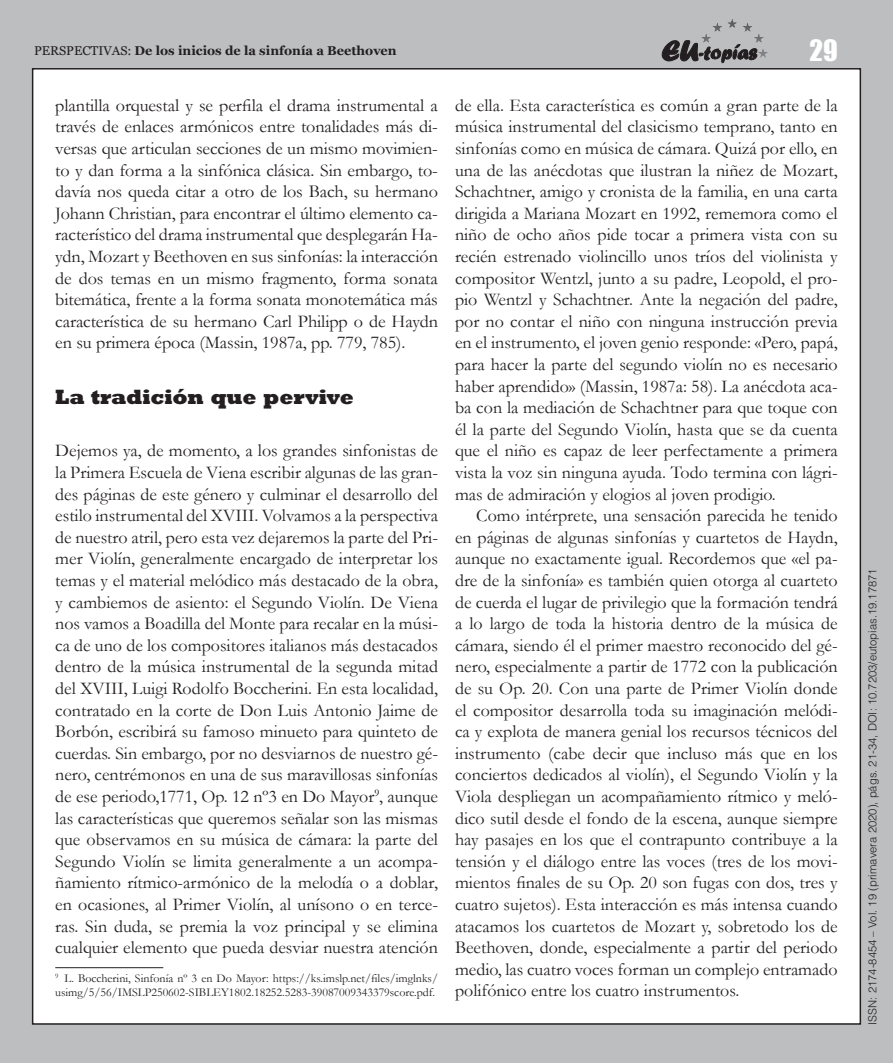
<style>
.page{position:relative;width:893px;height:1063px;background:#bcbec0}
.page>*{position:absolute;margin:0;border:0;box-sizing:border-box;transform-origin:0 0}
.t1{font:27px "Impact";color:#fff}
.t2{font:800 21px "Rockwell Std";letter-spacing:-.01em;color:#231f20}
.t3{font:18px/21.6px "Garamond";color:#231f20;text-align:justify}
.t4{font:700 12.75px "Georgia";color:#231f20}
.t5{font:12px/14.4px "Garamond";color:#231f20}
.t6{font:300 11.25px "Helvetica";color:#231f20}
.s1{font-weight:400}
</style>
<div class="page">
<div style="left:33px;top:69px;width:827px;height:955px;background:#fff"></div>
<svg style="left:662px;top:40px;width:94px;height:23px"></svg>
<hr style="left:701px;top:19px;width:67px;height:1px;background:#595a5c">
<hr style="left:701px;top:20px;width:67px;height:1px;background:#5a5b5d">
<hr style="left:701px;top:21px;width:67px;height:1px;background:#5b5c5e">
<hr style="left:701px;top:22px;width:67px;height:1px;background:#5c5d60">
<hr style="left:701px;top:23px;width:67px;height:1px;background:#5d5e61">
<hr style="left:701px;top:24px;width:67px;height:1px;background:#5f6062">
<hr style="left:701px;top:25px;width:67px;height:1px;background:#606163">
<hr style="left:701px;top:26px;width:67px;height:1px;background:#616365">
<hr style="left:701px;top:27px;width:67px;height:1px;background:#626366">
<hr style="left:701px;top:28px;width:67px;height:1px;background:#646568">
<hr style="left:701px;top:29px;width:67px;height:1px;background:#656668">
<hr style="left:701px;top:30px;width:67px;height:1px;background:#656769">
<hr style="left:701px;top:31px;width:67px;height:1px;background:#67696b">
<hr style="left:701px;top:32px;width:67px;height:1px;background:#68696c">
<hr style="left:701px;top:33px;width:67px;height:1px;background:#6a6b6d">
<hr style="left:701px;top:34px;width:67px;height:1px;background:#6a6c6e">
<hr style="left:701px;top:35px;width:67px;height:1px;background:#6c6d70">
<hr style="left:701px;top:36px;width:67px;height:1px;background:#6d6e71">
<hr style="left:701px;top:37px;width:67px;height:1px;background:#6e7072">
<hr style="left:701px;top:38px;width:67px;height:1px;background:#6f7173">
<hr style="left:701px;top:39px;width:67px;height:1px;background:#717275">
<hr style="left:701px;top:40px;width:67px;height:1px;background:#717376">
<hr style="left:701px;top:41px;width:67px;height:1px;background:#727476">
<hr style="left:701px;top:42px;width:67px;height:1px;background:#747578">
<hr style="left:701px;top:43px;width:67px;height:1px;background:#757679">
<hr style="left:701px;top:44px;width:67px;height:1px;background:#76787a">
<hr style="left:701px;top:45px;width:67px;height:1px;background:#77787b">
<hr style="left:701px;top:46px;width:67px;height:1px;background:#787a7c">
<hr style="left:701px;top:47px;width:67px;height:1px;background:#797b7d">
<hr style="left:701px;top:48px;width:67px;height:1px;background:#7b7c7f">
<hr style="left:701px;top:49px;width:67px;height:1px;background:#7b7d80">
<hr style="left:701px;top:50px;width:67px;height:1px;background:#7c7e81">
<hr style="left:701px;top:51px;width:67px;height:1px;background:#7d7f82">
<hr style="left:701px;top:52px;width:67px;height:1px;background:#7e8083">
<hr style="left:701px;top:53px;width:67px;height:1px;background:#808284">
<hr style="left:701px;top:54px;width:67px;height:1px;background:#818285">
<hr style="left:701px;top:55px;width:67px;height:1px;background:#828486">
<hr style="left:701px;top:56px;width:67px;height:1px;background:#838587">
<hr style="left:701px;top:57px;width:67px;height:1px;background:#848689">
<hr style="left:55px;top:967px;width:108px;height:1px;background:#231f20">
<p class="t4" style="left:34px;top:41px;width:364px"><span class="s1">PERSPECTIVAS:</span> De los inicios de la sinfonía a Beethoven</p>
<p class="t3" style="left:55px;top:94px;width:384px">plantilla orquestal y se perfila el drama instrumental a través de enlaces armónicos entre tonalidades más di&shy;versas que articulan secciones de un mismo movimien&shy;to y dan forma a la sinfónica clásica. Sin embargo, to&shy;davía nos queda citar a otro de los Bach, su hermano Johann Christian, para encontrar el último elemento ca&shy;racterístico del drama instrumental que desplegarán Ha&shy;ydn, Mozart y Beethoven en sus sinfonías: la interacción de dos temas en un mismo fragmento, forma sonata bitemática, frente a la forma sonata monotemática más característica de su hermano Carl Philipp o de Haydn en su primera época (Massin, 1987a, pp. 779, 785).</p>
<p class="t2" style="left:55px;top:384px;width:300px">La tradición que pervive</p>
<p class="t3" style="left:55px;top:440px;width:384px">Dejemos ya, de momento, a los grandes sinfonistas de la Primera Escuela de Viena escribir algunas de las gran&shy;des páginas de este género y culminar el desarrollo del estilo instrumental del XVIII. Volvamos a la perspectiva de nuestro atril, pero esta vez dejaremos la parte del Pri&shy;mer Violín, generalmente encargado de interpretar los temas y el material melódico más destacado de la obra, y cambiemos de asiento: el Segundo Violín. De Viena nos vamos a Boadilla del Monte para recalar en la músi&shy;ca de uno de los compositores italianos más destacados dentro de la música instrumental de la segunda mitad del XVIII, Luigi Rodolfo Boccherini. En esta localidad, contratado en la corte de Don Luis Antonio Jaime de Borbón, escribirá su famoso minueto para quinteto de cuerdas. Sin embargo, por no desviarnos de nuestro gé&shy;nero, centrémonos en una de sus maravillosas sinfonías de ese periodo,1771, Op. 12 nº3 en Do Mayor<sup>9</sup>, aunque las características que queremos señalar son las mismas que observamos en su música de cámara: la parte del Segundo Violín se limita generalmente a un acompa&shy;ñamiento rítmico-armónico de la melodía o a doblar, en ocasiones, al Primer Violín, al unísono o en terce&shy;ras. Sin duda, se premia la voz principal y se elimina cualquier elemento que pueda desviar nuestra atención</p>
<p class="t5" style="left:55px;top:971px;width:384px"><sup>9</sup> L. Boccherini, Sinfonía nº 3 en Do Mayor: https://ks.imslp.net/files/imglnks/ usimg/5/56/IMSLP250602-SIBLEY1802.18252.5283-39087009343379score.pdf.</p>
<h1 class="t1" style="left:809px;top:29px;width:30px">29</h1>
<p class="t3" style="left:455px;top:94px;width:384px">de ella. Esta característica es común a gran parte de la música instrumental del clasicismo temprano, tanto en sinfonías como en música de cámara. Quizá por ello, en una de las anécdotas que ilustran la niñez de Mozart, Schachtner, amigo y cronista de la familia, en una carta dirigida a Mariana Mozart en 1992, rememora como el niño de ocho años pide tocar a primera vista con su recién estrenado violincillo unos tríos del violinista y compositor Wentzl, junto a su padre, Leopold, el pro&shy;pio Wentzl y Schachtner. Ante la negación del padre, por no contar el niño con ninguna instrucción previa en el instrumento, el joven genio responde: «Pero, papá, para hacer la parte del segundo violín no es necesario haber aprendido» (Massin, 1987a: 58). La anécdota aca&shy;ba con la mediación de Schachtner para que toque con él la parte del Segundo Violín, hasta que se da cuenta que el niño es capaz de leer perfectamente a primera vista la voz sin ninguna ayuda. Todo termina con lágri&shy;mas de admiración y elogios al joven prodigio.</p>
<p class="t3" style="left:455px;top:504px;width:384px;text-indent:21px">Como intérprete, una sensación parecida he tenido en páginas de algunas sinfonías y cuartetos de Haydn, aunque no exactamente igual. Recordemos que «el pa&shy;dre de la sinfonía» es también quien otorga al cuarteto de cuerda el lugar de privilegio que la formación tendrá a lo largo de toda la historia dentro de la música de cámara, siendo él el primer maestro reconocido del gé&shy;nero, especialmente a partir de 1772 con la publicación de su Op. 20. Con una parte de Primer Violín donde el compositor desarrolla toda su imaginación melódi&shy;ca y explota de manera genial los recursos técnicos del instrumento (cabe decir que incluso más que en los conciertos dedicados al violín), el Segundo Violín y la Viola despliegan un acompañamiento rítmico y meló&shy;dico sutil desde el fondo de la escena, aunque siempre hay pasajes en los que el contrapunto contribuye a la tensión y el diálogo entre las voces (tres de los movi&shy;mientos finales de su Op. 20 son fugas con dos, tres y cuatro sujetos). Esta interacción es más intensa cuando atacamos los cuartetos de Mozart y, sobretodo los de Beethoven, donde, especialmente a partir del periodo medio, las cuatro voces forman un complejo entramado polifónico entre los cuatro instrumentos.</p>
<p class="t6" style="left:865px;top:1025px;width:458px;rotate:-90deg">ISSN: 2174-8454 – Vol. 19 (primavera 2020), págs. 21-34, DOI: 10.7203/eutopias.19.17871</p>
</div>
